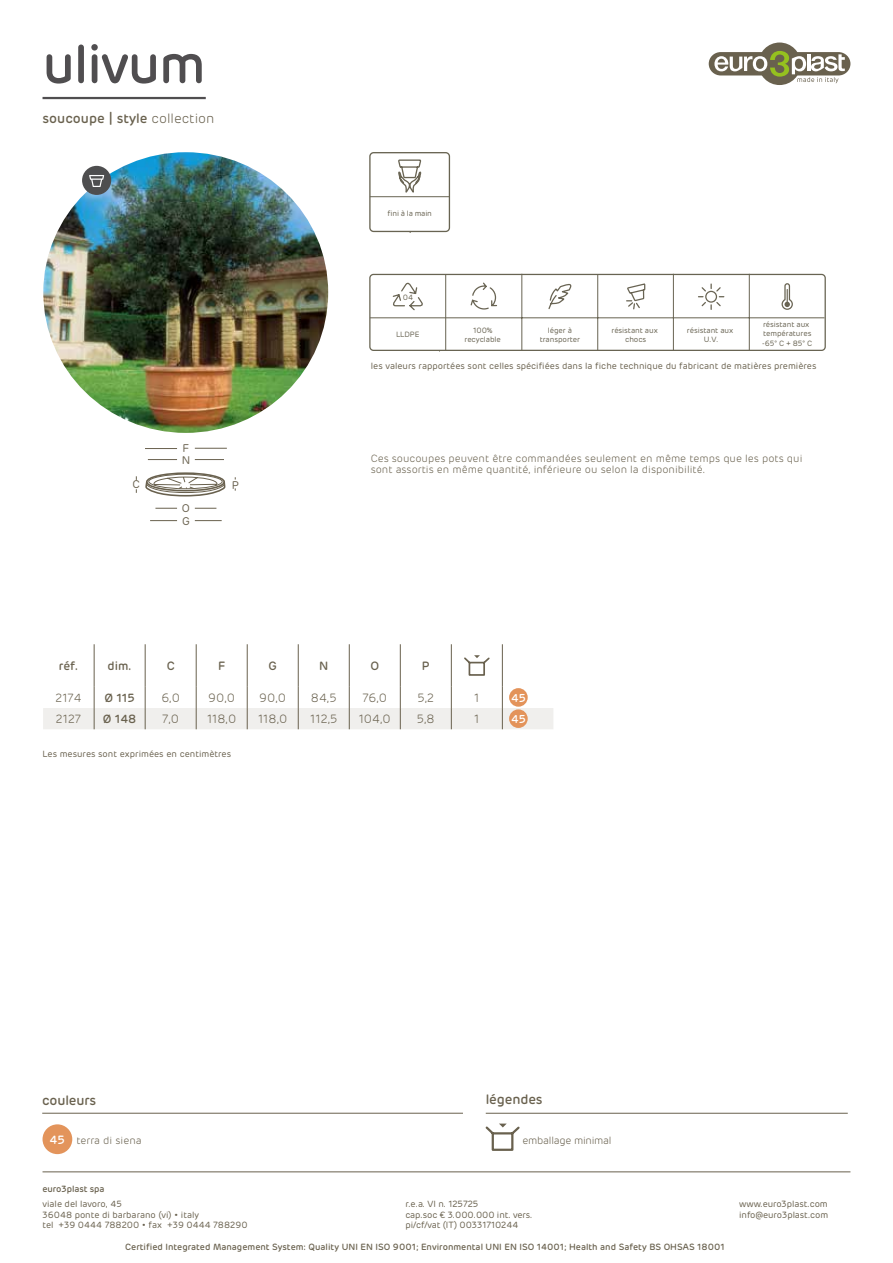
<style>
.page{position:relative;width:893px;height:1263px;background:#fff}
.page>*{position:absolute;margin:0;border:0;box-sizing:border-box;transform-origin:0 0}
.t1{font:500 54px "Rubrik";letter-spacing:-.025em;color:#504e50}
.t2{font:500 13.5px "Rubrik";letter-spacing:-.01em;color:#69614e}
.t3{font:300 12px "Rubrik";color:#69614e}
.t4{font:500 12px "Rubrik";color:#69614e}
.t5{font:300 11.85px "Rubrik";color:#69614e}
.t6{font:500 11.85px "Rubrik";letter-spacing:-.01em;color:#69614e}
.t7{font:500 11.55px "Rubrik";color:#fff}
.t8{font:11.1px/11.7px "Rubrik";color:#69614e}
.t9{font:300 10.5px/10.5px "Rubrik";color:#69614e}
.t10{font:300 10.5px "Rubrik";letter-spacing:-.025em;color:#69614e}
.t11{font:9px/10.5px "Rubrik";color:#69614e}
.t12{font:500 9px "Rubrik";color:#69614e}
.t13{font:7.65px/9.1px "Rubrik";letter-spacing:-.01em;color:#696453;text-align:center}
.s1{font-weight:300}
.s2{font-weight:500;font-size:12px;color:#fff}
</style>
<div class="page">
<hr style="left:43px;top:1171px;width:807px;height:1px;background:#69614e">
<div style="left:758px;top:43px;width:43px;height:42px;background:#69614e;border-radius:50%"></div>
<div style="left:709px;top:52px;width:141px;height:23px;background:#69614e;border-radius:12px"></div>
<svg style="left:714px;top:51px;width:131px;height:32px"></svg>
<hr style="left:43px;top:97px;width:163px;height:2px;background:#504e50">
<img style="left:43px;top:152px;width:285px;height:281px">
<div style="left:82px;top:166px;width:29px;height:29px;background:#4e4e4f;border-radius:50%"></div>
<svg style="left:89px;top:175px;width:15px;height:12px"></svg>
<hr style="left:370px;top:318px;width:454px;height:1px;background:#686452">
<hr style="left:522px;top:274px;width:1px;height:76px;background:#686452">
<hr style="left:597px;top:274px;width:1px;height:77px;background:#686452">
<hr style="left:673px;top:274px;width:1px;height:76px;background:#686452">
<hr style="left:749px;top:274px;width:1px;height:76px;background:#686452">
<svg style="left:698px;top:282px;width:95px;height:29px"></svg>
<svg style="left:548px;top:283px;width:98px;height:66px"></svg>
<hr style="left:445px;top:274px;width:1px;height:77px;background:#686452">
<svg style="left:392px;top:282px;width:31px;height:29px"></svg>
<svg style="left:470px;top:282px;width:27px;height:28px"></svg>
<div style="left:369px;top:274px;width:457px;height:77px;border:1px solid #686452;border-radius:4px"></div>
<svg style="left:398px;top:159px;width:24px;height:34px"></svg>
<div style="left:369px;top:152px;width:81px;height:80px;border:1px solid #686452;border-radius:4px"></div>
<hr style="left:370px;top:196px;width:79px;height:1px;background:#686452">
<hr style="left:145px;top:448px;width:32px;height:1px;background:#69614e">
<hr style="left:195px;top:448px;width:32px;height:1px;background:#69614e">
<svg style="left:148px;top:459px;width:29px;height:1px"></svg>
<svg style="left:195px;top:459px;width:29px;height:1px"></svg>
<div style="left:146px;top:472px;width:79px;height:19px;border:2px solid #69614e;border-radius:50%"></div>
<div style="left:148px;top:474px;width:75px;height:15px;border:1px solid #69614e;border-radius:50%"></div>
<svg style="left:145px;top:476px;width:81px;height:45px"></svg>
<hr style="left:196px;top:644px;width:1px;height:43px;background:#69614e">
<hr style="left:247px;top:644px;width:1px;height:43px;background:#69614e">
<hr style="left:298px;top:644px;width:1px;height:43px;background:#69614e">
<hr style="left:349px;top:644px;width:1px;height:43px;background:#69614e">
<hr style="left:400px;top:644px;width:1px;height:43px;background:#69614e">
<hr style="left:502px;top:644px;width:1px;height:43px;background:#69614e">
<hr style="left:94px;top:644px;width:1px;height:43px;background:#69614e">
<hr style="left:145px;top:644px;width:1px;height:43px;background:#69614e">
<hr style="left:451px;top:644px;width:1px;height:43px;background:#69614e">
<svg style="left:43px;top:687px;width:510px;height:42px"></svg>
<svg style="left:464px;top:655px;width:26px;height:21px"></svg>
<div style="left:509px;top:688px;width:19px;height:19px;background:#e3935a;border-radius:50%"></div>
<div style="left:509px;top:709px;width:19px;height:19px;background:#e3935a;border-radius:50%"></div>
<hr style="left:42px;top:1113px;width:421px;height:1px;background:#69614e">
<hr style="left:486px;top:1113px;width:362px;height:1px;background:#69614e">
<svg style="left:485px;top:1123px;width:35px;height:28px"></svg>
<div style="left:43px;top:1124px;width:29px;height:30px;background:#e3945b;border-radius:50%"></div>
<h1 class="t1" style="left:43px;top:30px;width:165px">ulivum</h1>
<h2 class="t2" style="left:43px;top:110px;width:174px">soucoupe | style <span class="s1">collection</span></h2>
<p class="t8" style="left:182px;top:442px;width:10px">F<br>N</p>
<p class="t8" style="left:133px;top:479px;width:9px">C</p>
<p class="t8" style="left:232px;top:479px;width:9px">P</p>
<p class="t8" style="left:182px;top:502px;width:10px;line-height:12.3px">O<br>G</p>
<p class="t13" style="left:388px;top:209px;width:46px">fini à la main</p>
<p class="t13" style="left:403px;top:293px;width:12px">04</p>
<p class="t13" style="left:396px;top:330px;width:25px">LLDPE</p>
<p class="t13" style="left:464px;top:325px;width:38px">100% recyclable</p>
<p class="t13" style="left:540px;top:325px;width:42px">léger à transporter</p>
<p class="t13" style="left:611px;top:325px;width:48px">résistant aux chocs</p>
<p class="t13" style="left:687px;top:326px;width:48px">résistant aux<br>U.V.</p>
<p class="t13" style="left:762px;top:320px;width:51px;text-align:left">résistant aux températures -65° C + 85° C</p>
<p class="t11" style="left:371px;top:361px;width:447px">les valeurs rapportées sont celles spécifiées dans la fiche technique du fabricant de matières premières</p>
<p class="t9" style="left:371px;top:453px;width:433px">Ces soucoupes peuvent être commandées seulement en même temps que les pots qui sont assortis en même quantité, inférieure ou selon la disponibilité.</p>
<h3 class="t4" style="left:59px;top:658px;width:21px">réf.</h3>
<h3 class="t4" style="left:108px;top:658px;width:26px">dim.</h3>
<h3 class="t4" style="left:167px;top:658px;width:9px">C</h3>
<h3 class="t4" style="left:218px;top:658px;width:9px">F</h3>
<h3 class="t4" style="left:269px;top:658px;width:10px">G</h3>
<h3 class="t4" style="left:319px;top:658px;width:11px">N</h3>
<h3 class="t4" style="left:370px;top:658px;width:10px">O</h3>
<h3 class="t4" style="left:422px;top:658px;width:9px">P</h3>
<h3 class="t5" style="left:55px;top:690px;width:28px">2174</h3>
<h3 class="t6" style="left:104px;top:690px;width:32px">Ø 115</h3>
<h3 class="t3" style="left:161px;top:690px;width:20px">6,0</h3>
<h3 class="t3" style="left:208px;top:690px;width:28px">90,0</h3>
<h3 class="t3" style="left:259px;top:690px;width:28px">90,0</h3>
<h3 class="t3" style="left:311px;top:690px;width:27px">84,5</h3>
<h3 class="t3" style="left:362px;top:690px;width:26px">76,0</h3>
<h3 class="t3" style="left:417px;top:690px;width:18px">5,2</h3>
<h3 class="t3" style="left:474px;top:690px;width:7px">1</h3>
<p class="t7" style="left:511px;top:690px;width:16px">45</p>
<h3 class="t5" style="left:56px;top:711px;width:27px">2127</h3>
<h3 class="t6" style="left:103px;top:711px;width:35px">Ø 148</h3>
<h3 class="t3" style="left:162px;top:711px;width:18px">7,0</h3>
<h3 class="t3" style="left:207px;top:711px;width:31px">118,0</h3>
<h3 class="t3" style="left:258px;top:711px;width:31px">118,0</h3>
<h3 class="t3" style="left:310px;top:711px;width:29px">112,5</h3>
<h3 class="t3" style="left:359px;top:711px;width:34px">104,0</h3>
<h3 class="t3" style="left:417px;top:711px;width:19px">5,8</h3>
<h3 class="t3" style="left:474px;top:711px;width:7px">1</h3>
<p class="t7" style="left:511px;top:712px;width:16px">45</p>
<p class="t11" style="left:43px;top:749px;width:190px">Les mesures sont exprimées en centimètres</p>
<h2 class="t2" style="left:42px;top:1091px;width:56px">couleurs</h2>
<p class="t9" style="left:50px;top:1135px;width:94px"><span class="s2">45</span> terra di siena</p>
<h2 class="t2" style="left:486px;top:1091px;width:58px">légendes</h2>
<p class="t10" style="left:522px;top:1134px;width:91px">emballage minimal</p>
<p class="t12" style="left:43px;top:1183px;width:64px">euro3plast spa</p>
<p class="t11" style="left:43px;top:1199px;width:207px">viale del lavoro, 45<br>36048 ponte di barbarano (vi) • italy<br>tel +39 0444 788200 • fax +39 0444 788290</p>
<p class="t11" style="left:405px;top:1199px;width:129px">r.e.a. VI n. 125725<br>cap.soc € 3.000.000 int. vers. pi/cf/vat (IT) 00331710244</p>
<p class="t11" style="left:739px;top:1199px;width:91px">www.euro3plast.com info@euro3plast.com</p>
<p class="t12" style="left:125px;top:1241px;width:601px">Certified Integrated Management System: Quality UNI EN ISO 9001; Environmental UNI EN ISO 14001; Health and Safety BS OHSAS 18001</p>
</div>
